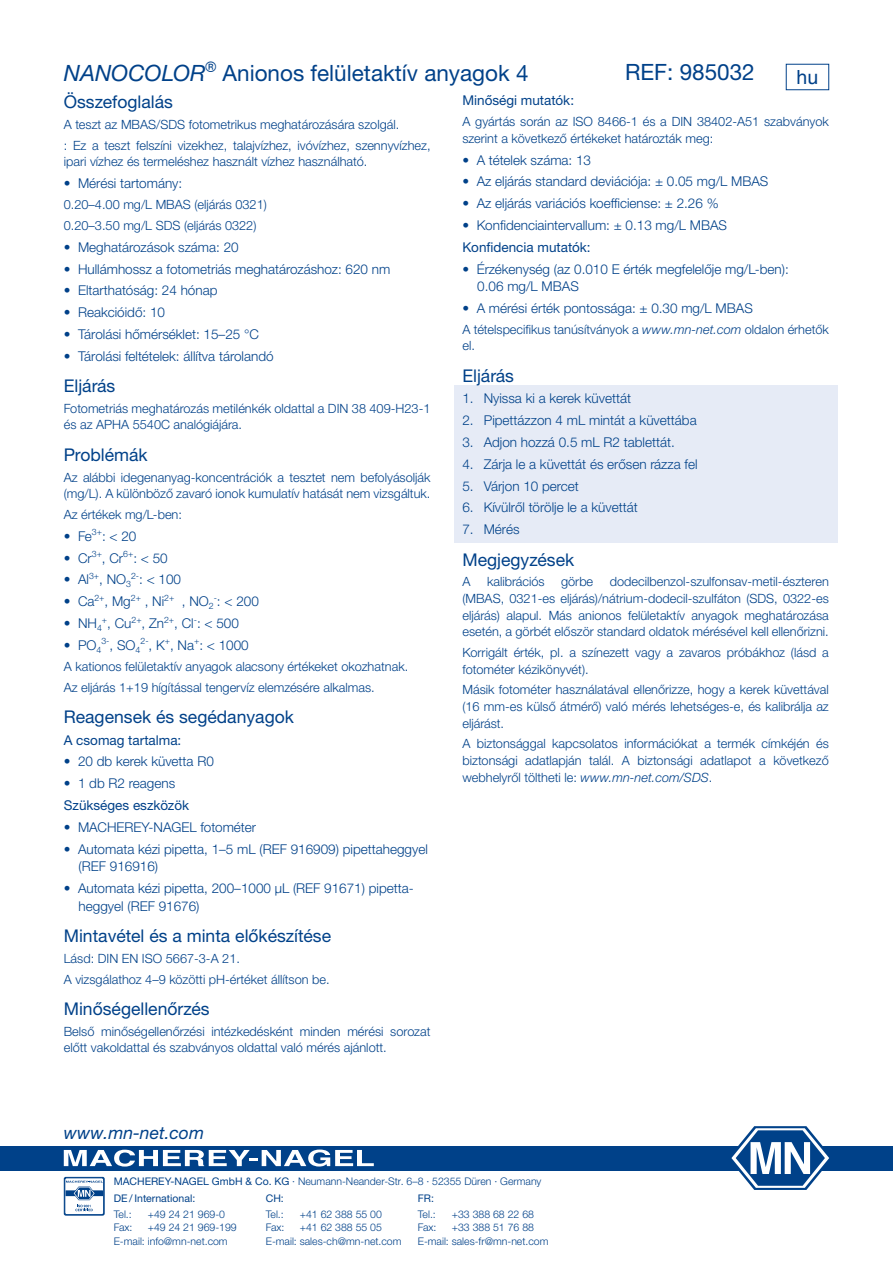
<style>
.page{position:relative;width:893px;height:1263px;background:#fff}
.page>*{position:absolute;margin:0;border:0;box-sizing:border-box;transform-origin:0 0}
.t1{font:22.5px "Helvetica Neue LTW1 G";color:#004189}
.t2{font:19.5px "Helvetica LT Pro";color:#004189}
.t3{font:17.55px "Helvetica Neue LTW1 G";color:#004189}
.t4{font:italic 17.55px "Helvetica Neue LTW1 G";color:#004189}
.t5{font:300 13.5px/17.5px "Helvetica Neue LTW1 G";color:#004189}
.t6{font:13.5px "Helvetica Neue LTW1 G";color:#004189}
.t7{font:300 12.75px/16.5px "Helvetica Neue LTW1 G";color:#004189}
.t8{font:300 10.5px/13.6px "Helvetica Neue LTW1 G";color:#004189}
.t9{font:10.5px "Helvetica Neue LTW1 G";color:#004189}
.t10{font:300 8.7px "Helvetica Neue LTW1 G";color:#004189}
.s1{font-style:italic}
.s2{font-size:13.5px}
.s3{font-weight:400}
</style>
<div class="page">
<div style="left:0;top:1146px;width:893px;height:24px;background:#004189"></div>
<svg style="left:64px;top:1149px;width:310px;height:17px"></svg>
<svg style="left:728px;top:1126px;width:104px;height:64px"></svg>
<div style="left:64px;top:1177px;width:41px;height:38px;background:#0c4a8e;border-radius:2px"></div>
<svg style="left:65px;top:1178px;width:39px;height:36px"></svg>
<div style="left:65px;top:1178px;width:39px;height:37px;border:1px solid #004189;border-radius:2px"></div>
<svg style="left:66px;top:1181px;width:37px;height:30px"></svg>
<div style="left:454px;top:385px;width:384px;height:27px;background:#e6ebf6"></div>
<div style="left:454px;top:407px;width:384px;height:26px;background:#e6ebf6"></div>
<div style="left:454px;top:429px;width:384px;height:26px;background:#e6ebf6"></div>
<div style="left:454px;top:451px;width:384px;height:26px;background:#e6ebf6"></div>
<div style="left:454px;top:472px;width:384px;height:27px;background:#e6ebf6"></div>
<div style="left:454px;top:494px;width:384px;height:27px;background:#e6ebf6"></div>
<div style="left:454px;top:516px;width:384px;height:26px;background:#e6ebf6"></div>
<h1 class="t1" style="left:64px;top:59px;width:466px"><span class="s1">NANOCOLOR</span><sup>®</sup> Anionos felületaktív anyagok 4</h1>
<h1 class="t1" style="left:625px;top:58px;width:131px">REF: 985032</h1>
<h3 class="t3" style="left:64px;top:91px;width:111px">Összefoglalás</h3>
<p class="t7" style="left:64px;top:114px;width:368px;line-height:20.9px">A teszt az MBAS/SDS fotometrikus meghatározására szolgál.<br>: Ez a teszt felszíni vizekhez, talajvízhez, ivóvízhez, szennyvízhez,</p>
<p class="t7" style="left:64px;top:154px;width:305px">ipari vízhez és termeléshez használt vízhez használható.</p>
<p class="t5" style="left:64px;top:175px;width:120px">• Mérési tartomány:</p>
<p class="t7" style="left:64px;top:194px;width:205px;line-height:20.9px">0.20–4.00 mg/L MBAS (eljárás 0321)<br>0.20–3.50 mg/L SDS (eljárás 0322)</p>
<p class="t5" style="left:64px;top:238px;width:176px">• Meghatározások száma: 20</p>
<p class="t5" style="left:64px;top:260px;width:328px">• Hullámhossz a fotometriás meghatározáshoz: 620 nm</p>
<p class="t5" style="left:64px;top:282px;width:155px">• Eltarthatóság: 24 hónap</p>
<p class="t5" style="left:64px;top:303px;width:103px">• Reakcióidő: 10</p>
<p class="t5" style="left:64px;top:325px;width:197px">• Tárolási hőmérséklet: 15–25 °C</p>
<p class="t5" style="left:64px;top:347px;width:211px">• Tárolási feltételek: állítva tárolandó</p>
<h3 class="t3" style="left:64px;top:375px;width:53px">Eljárás</h3>
<p class="t7" style="left:64px;top:400px;width:368px">Fotometriás meghatározás metilénkék oldattal a DIN 38 409-H23-1 és az APHA 5540C analógiájára.</p>
<h3 class="t3" style="left:64px;top:444px;width:85px">Problémák</h3>
<p class="t7" style="left:64px;top:469px;width:368px">Az alábbi idegenanyag-koncentrációk a tesztet nem befolyásolják (mg/L). A különböző zavaró ionok kumulatív hatását nem vizsgáltuk.</p>
<p class="t7" style="left:64px;top:506px;width:120px">Az értékek mg/L-ben:</p>
<p class="t5" style="left:64px;top:527px;width:74px">• Fe<sup>3+</sup>: &lt; 20</p>
<p class="t5" style="left:64px;top:549px;width:105px">• Cr<sup>3+</sup>, Cr<sup>6+</sup>: &lt; 50</p>
<p class="t5" style="left:64px;top:571px;width:119px">• Al<sup>3+</sup>, NO<sub>3</sub><sup>2-</sup>: &lt; 100</p>
<p class="t5" style="left:64px;top:593px;width:197px">• Ca<sup>2+</sup>, Mg<sup>2+</sup> , Ni<sup>2+</sup> , NO<sub>2</sub><sup>-</sup>: &lt; 200</p>
<p class="t5" style="left:64px;top:614px;width:177px">• NH<sub>4</sub><sup>+</sup>, Cu<sup>2+</sup>, Zn<sup>2+</sup>, Cl<sup>-</sup>: &lt; 500</p>
<p class="t5" style="left:64px;top:636px;width:39px">• PO<sub>4</sub></p>
<p class="t10" style="left:101px;top:636px;width:41px">3-<span class="s2">, SO</span>4</p>
<p class="t5" style="left:140px;top:636px;width:110px"><sup>2-</sup>, K<sup>+</sup>, Na<sup>+</sup>: &lt; 1000</p>
<p class="t7" style="left:64px;top:656px;width:346px;line-height:20.9px">A kationos felületaktív anyagok alacsony értékeket okozhatnak.<br>Az eljárás 1+19 hígítással tengervíz elemzésére alkalmas.</p>
<h3 class="t3" style="left:64px;top:706px;width:232px">Reagensek és segédanyagok</h3>
<p class="t6" style="left:64px;top:731px;width:119px">A csomag tartalma:</p>
<p class="t5" style="left:64px;top:753px;width:152px">• 20 db kerek küvetta R0</p>
<p class="t5" style="left:64px;top:775px;width:113px">• 1 db R2 reagens</p>
<p class="t6" style="left:64px;top:797px;width:127px">Szükséges eszközök</p>
<p class="t5" style="left:64px;top:818px;width:194px">• MACHEREY-NAGEL fotométer</p>
<p class="t5" style="left:79px;top:840px;width:351px;text-indent:-15px">• Automata kézi pipetta, 1–5 mL (REF 916909) pipettaheggyel (REF 916916)</p>
<p class="t5" style="left:79px;top:879px;width:337px;text-indent:-15px">• Automata kézi pipetta, 200–1000 µL (REF 91671) pipetta&shy;heggyel (REF 91676)</p>
<h3 class="t3" style="left:64px;top:925px;width:269px">Mintavétel és a minta előkészítése</h3>
<p class="t7" style="left:64px;top:948px;width:267px;line-height:20.9px">Lásd: DIN EN ISO 5667-3-A 21.<br>A vizsgálathoz 4–9 közötti pH-értéket állítson be.</p>
<h3 class="t3" style="left:64px;top:998px;width:147px">Minőségellenőrzés</h3>
<p class="t7" style="left:64px;top:1023px;width:368px">Belső minőségellenőrzési intézkedésként minden mérési sorozat előtt vakoldattal és szabványos oldattal való mérés ajánlott.</p>
<h2 class="t2" style="left:797px;top:66px;width:23px">hu</h2>
<p class="t6" style="left:462px;top:92px;width:113px">Minőségi mutatók:</p>
<p class="t7" style="left:462px;top:113px;width:368px">A gyártás során az ISO 8466-1 és a DIN 38402-A51 szabványok szerint a következő értékeket határozták meg:</p>
<p class="t5" style="left:462px;top:151px;width:130px">• A tételek száma: 13</p>
<p class="t5" style="left:462px;top:173px;width:307px">• Az eljárás standard deviációja: ± 0.05 mg/L MBAS</p>
<p class="t5" style="left:462px;top:194px;width:258px">• Az eljárás variációs koefficiense: ± 2.26 %</p>
<p class="t5" style="left:462px;top:216px;width:266px">• Konfidenciaintervallum: ± 0.13 mg/L MBAS</p>
<p class="t6" style="left:462px;top:239px;width:130px">Konfidencia mutatók:</p>
<p class="t5" style="left:477px;top:260px;width:313px;text-indent:-15px">• Érzékenység (az 0.010 E érték megfelelője mg/L-ben):<br>0.06 mg/L MBAS</p>
<p class="t5" style="left:462px;top:299px;width:292px">• A mérési érték pontossága: ± 0.30 mg/L MBAS</p>
<p class="t7" style="left:462px;top:321px;width:368px">A tételspecifikus tanúsítványok a <span class="s1">www.mn-net.com</span> oldalon érhetők el.</p>
<h3 class="t3" style="left:462px;top:365px;width:53px">Eljárás</h3>
<p class="t5" style="left:462px;top:390px;width:170px">1. Nyissa ki a kerek küvettát</p>
<p class="t5" style="left:462px;top:412px;width:236px">2. Pipettázzon 4 mL mintát a küvettába</p>
<p class="t5" style="left:462px;top:433px;width:214px">3. Adjon hozzá 0.5 mL R2 tablettát.</p>
<p class="t5" style="left:462px;top:455px;width:237px">4. Zárja le a küvettát és erősen rázza fel</p>
<p class="t5" style="left:462px;top:477px;width:118px">5. Várjon 10 percet</p>
<p class="t5" style="left:462px;top:499px;width:177px">6. Kívülről törölje le a küvettát</p>
<p class="t5" style="left:462px;top:521px;width:59px">7. Mérés</p>
<h3 class="t3" style="left:462px;top:548px;width:113px">Megjegyzések</h3>
<p class="t7" style="left:462px;top:574px;width:10px">A</p>
<p class="t7" style="left:487px;top:574px;width:59px">kalibrációs</p>
<p class="t7" style="left:561px;top:574px;width:34px">görbe</p>
<p class="t7" style="left:462px;top:574px;width:368px;text-align:justify;text-indent:147px">dodecilbenzol-szulfonsav-metil-észteren (MBAS, 0321-es eljárás)/nátrium-dodecil-szulfáton (SDS, 0322-es eljárás) alapul. Más anionos felületaktív anyagok meghatározása esetén, a görbét először standard oldatok mérésével kell ellenőrizni.</p>
<p class="t7" style="left:462px;top:644px;width:368px">Korrigált érték, pl. a színezett vagy a zavaros próbákhoz (lásd a fotométer kézikönyvét).</p>
<p class="t7" style="left:462px;top:681px;width:368px;text-align:justify">Másik fotométer használatával ellenőrizze, hogy a kerek küvettával (16 mm-es külső átmérő) való mérés lehetséges-e, és kalibrálja az eljárást.</p>
<p class="t7" style="left:462px;top:735px;width:368px;text-align:justify">A biztonsággal kapcsolatos információkat a termék címkéjén és biztonsági adatlapján talál. A biztonsági adatlapot a következő webhelyről töltheti le: <span class="s1">www.mn-net.com/SDS</span>.</p>
<h3 class="t4" style="left:64px;top:1121px;width:142px">www.mn-net.com</h3>
<p class="t8" style="left:114px;top:1174px;width:429px"><span class="s3">MACHEREY-NAGEL GmbH &amp; Co. KG</span> · Neumann-Neander-Str. 6–8 · 52355 Düren · Germany</p>
<p class="t9" style="left:114px;top:1192px;width:83px">DE / International:</p>
<p class="t8" style="left:114px;top:1207px;width:20px">Tel.:</p>
<p class="t8" style="left:148px;top:1207px;width:79px">+49 24 21 969-0</p>
<p class="t8" style="left:114px;top:1221px;width:20px">Fax:</p>
<p class="t8" style="left:114px;top:1221px;width:125px;text-indent:34px">+49 24 21 969-199<br>E-mail: info@mn-net.com</p>
<p class="t9" style="left:266px;top:1192px;width:20px">CH:</p>
<p class="t8" style="left:266px;top:1207px;width:20px">Tel.:</p>
<p class="t8" style="left:300px;top:1207px;width:84px">+41 62 388 55 00</p>
<p class="t8" style="left:266px;top:1221px;width:20px">Fax:</p>
<p class="t8" style="left:266px;top:1221px;width:137px;text-indent:34px">+41 62 388 55 05<br>E-mail: sales-ch@mn-net.com</p>
<p class="t9" style="left:418px;top:1192px;width:18px">FR:</p>
<p class="t8" style="left:418px;top:1207px;width:20px">Tel.:</p>
<p class="t8" style="left:452px;top:1207px;width:84px">+33 388 68 22 68</p>
<p class="t8" style="left:418px;top:1221px;width:20px">Fax:</p>
<p class="t8" style="left:418px;top:1221px;width:132px;text-indent:34px">+33 388 51 76 88<br>E-mail: sales-fr@mn-net.com</p>
</div>
